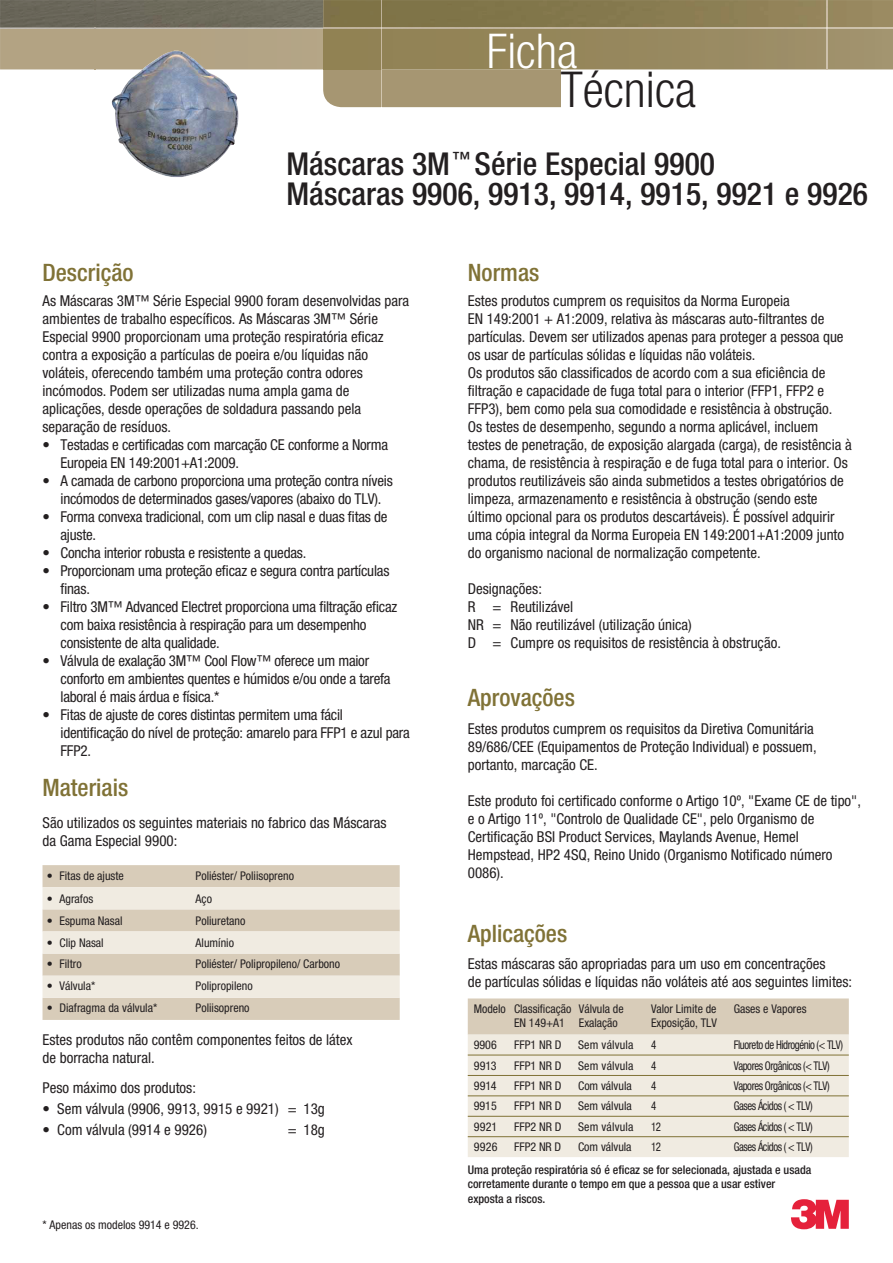
<style>
.page{position:relative;width:893px;height:1263px;background:#fff}
.page>*{position:absolute;margin:0;border:0;box-sizing:border-box;transform-origin:0 0}
.t1{font:300 condensed 49.5px "Helvetica Neue LT Std";color:#231f20}
.t2{font:300 condensed 48px "Helvetica Neue LT Std";color:#fff}
.t3{font:500 condensed 31.5px "Helvetica Neue LT Std";color:#231f20}
.t4{font:500 condensed 24px "Helvetica Neue LT Std";color:#807236}
.t5{font:500 condensed 18.45px "Helvetica Neue LT Std";color:#231f20}
.t6{font:condensed 15px/18px "Helvetica Neue LT Std";color:#231f20}
.t7{font:condensed 12px/14.2px "Helvetica Neue LT Std";color:#231f20}
.t8{font:500 condensed 12px/14.4px "Helvetica Neue LT Std";color:#231f20}
.t9{font:condensed 12px "Helvetica Neue LT Std";letter-spacing:-.04em;color:#231f20;scale:.9 1}
.t10{font:condensed 12px/20.4px "Helvetica Neue LT Std";color:#231f20;scale:.9 1}
</style>
<div class="page">
<div style="left:43px;top:865px;width:357px;height:155px;background:#d8ccb9"></div>
<svg style="left:43px;top:887px;width:357px;height:111px;background:#e6dfd1"></svg>
<div style="left:468px;top:998px;width:381px;height:37px;background:#d8ccb9"></div>
<div style="left:468px;top:1035px;width:381px;height:122px;background:#f0ebe1"></div>
<hr style="left:468px;top:1055px;width:381px;height:1px;background:#807236">
<hr style="left:468px;top:1075px;width:381px;height:1px;background:#807236">
<hr style="left:468px;top:1095px;width:381px;height:1px;background:#807236">
<hr style="left:468px;top:1116px;width:381px;height:1px;background:#807236">
<hr style="left:468px;top:1136px;width:258px;height:1px;background:#807236">
<hr style="left:726px;top:1136px;width:123px;height:1px;background:#807236">
<svg style="left:791px;top:1199px;width:58px;height:30px"></svg>
<svg style="left:323px;top:0;width:238px;height:107px;background:#a1916d"></svg>
<div style="left:323px;top:29px;width:58px;height:40px;background:#918253"></div>
<hr style="left:381px;top:69px;width:1px;height:38px;background:#d1c5af">
<img style="left:323px;top:28px;width:58px;height:1px">
<svg style="left:0;top:0;width:323px;height:70px;background:#948b74"></svg>
<svg style="left:381px;top:0;width:512px;height:69px;background:#94865c"></svg>
<img style="left:111px;top:51px;width:128px;height:126px">
<h2 class="t2" style="left:487px;top:24px;width:92px">Ficha</h2>
<h1 class="t1" style="left:561px;top:61px;width:137px">Técnica</h1>
<h3 class="t4" style="left:43px;top:258px;width:93px">Descrição</h3>
<h3 class="t3" style="left:286px;top:145px;width:430px">Máscaras 3M Série Especial 9900</h3>
<p class="t5" style="left:452px;top:147px;width:20px">™</p>
<h3 class="t3" style="left:286px;top:175px;width:583px">Máscaras 9906, 9913, 9914, 9915, 9921 e 9926</h3>
<h3 class="t4" style="left:468px;top:258px;width:73px">Normas</h3>
<p class="t6" style="left:43px;top:292px;width:368px">As Máscaras 3M™ Série Especial 9900 foram desenvolvidas para ambientes de trabalho específicos. As Máscaras 3M™ Série Especial 9900 proporcionam uma proteção respiratória eficaz contra a exposição a partículas de poeira e/ou líquidas não voláteis, oferecendo também uma proteção contra odores incómodos. Podem ser utilizadas numa ampla gama de aplicações, desde operações de soldadura passando pela separação de resíduos.</p>
<p class="t6" style="left:61px;top:436px;width:329px;text-indent:-18px">• Testadas e certificadas com marcação CE conforme a Norma<br>Europeia EN 149:2001+A1:2009.</p>
<p class="t6" style="left:43px;top:472px;width:352px;text-align:center">• A camada de carbono proporciona uma proteção contra níveis incómodos de determinados gases/vapores (abaixo do TLV).</p>
<p class="t6" style="left:61px;top:508px;width:328px;text-indent:-18px">• Forma convexa tradicional, com um clip nasal e duas fitas de ajuste.</p>
<p class="t6" style="left:43px;top:544px;width:265px">• Concha interior robusta e resistente a quedas.</p>
<p class="t6" style="left:61px;top:562px;width:330px;text-indent:-18px">• Proporcionam uma proteção eficaz e segura contra partículas finas.</p>
<p class="t6" style="left:61px;top:598px;width:338px;text-indent:-18px">• Filtro 3M™ Advanced Electret proporciona uma filtração eficaz com baixa resistência à respiração para um desempenho consistente de alta qualidade.</p>
<p class="t6" style="left:61px;top:652px;width:331px;text-indent:-18px">• Válvula de exalação 3M™ Cool Flow™ oferece um maior conforto em ambientes quentes e húmidos e/ou onde a tarefa laboral é mais árdua e física.*</p>
<p class="t6" style="left:61px;top:706px;width:351px;text-indent:-18px">• Fitas de ajuste de cores distintas permitem uma fácil identificação do nível de proteção: amarelo para FFP1 e azul para<br>FFP2.</p>
<h3 class="t4" style="left:43px;top:773px;width:87px">Materiais</h3>
<p class="t6" style="left:43px;top:813px;width:346px">São utilizados os seguintes materiais no fabrico das Máscaras da Gama Especial 9900:</p>
<p class="t7" style="left:47px;top:869px;width:79px">• Fitas de ajuste</p>
<p class="t7" style="left:196px;top:869px;width:100px">Poliéster/ Poliisopreno</p>
<p class="t7" style="left:47px;top:891px;width:48px">• Agrafos</p>
<p class="t7" style="left:196px;top:891px;width:18px">Aço</p>
<p class="t7" style="left:47px;top:913px;width:77px">• Espuma Nasal</p>
<p class="t7" style="left:196px;top:913px;width:51px">Poliuretano</p>
<p class="t7" style="left:47px;top:935px;width:58px">• Clip Nasal</p>
<p class="t7" style="left:196px;top:935px;width:40px">Alumínio</p>
<p class="t7" style="left:47px;top:956px;width:36px">• Filtro</p>
<p class="t7" style="left:196px;top:956px;width:146px">Poliéster/ Polipropileno/ Carbono</p>
<p class="t7" style="left:47px;top:978px;width:50px">• Válvula*</p>
<p class="t7" style="left:47px;top:1001px;width:112px">• Diafragma da válvula*</p>
<p class="t7" style="left:196px;top:1001px;width:55px">Poliisopreno</p>
<p class="t6" style="left:43px;top:1031px;width:312px">Estes produtos não contêm componentes feitos de látex de borracha natural.</p>
<p class="t6" style="left:43px;top:1078px;width:155px">Peso máximo dos produtos:</p>
<p class="t6" style="left:43px;top:1099px;width:284px">• Sem válvula (9906, 9913, 9915 e 9921) = 13g</p>
<p class="t6" style="left:43px;top:1121px;width:166px">• Com válvula (9914 e 9926)</p>
<p class="t6" style="left:288px;top:1121px;width:39px">= 18g</p>
<p class="t7" style="left:196px;top:978px;width:59px">Polipropileno</p>
<p class="t7" style="left:43px;top:1217px;width:158px">* Apenas os modelos 9914 e 9926.</p>
<p class="t6" style="left:468px;top:292px;width:385px">Estes produtos cumprem os requisitos da Norma Europeia<br>EN 149:2001 + A1:2009, relativa às máscaras auto-filtrantes de partículas. Devem ser utilizados apenas para proteger a pessoa que os usar de partículas sólidas e líquidas não voláteis.<br>Os produtos são classificados de acordo com a sua eficiência de filtração e capacidade de fuga total para o interior (FFP1, FFP2 e FFP3), bem como pela sua comodidade e resistência à obstrução.<br>Os testes de desempenho, segundo a norma aplicável, incluem testes de penetração, de exposição alargada (carga), de resistência à chama, de resistência à respiração e de fuga total para o interior. Os produtos reutilizáveis são ainda submetidos a testes obrigatórios de limpeza, armazenamento e resistência à obstrução (sendo este último opcional para os produtos descartáveis). É possível adquirir uma cópia integral da Norma Europeia EN 149:2001+A1:2009 junto do organismo nacional de normalização competente.</p>
<p class="t6" style="left:468px;top:580px;width:315px">Designações:<br>R = Reutilizável<br>NR = Não reutilizável (utilização única)<br>D = Cumpre os requisitos de resistência à obstrução.</p>
<h3 class="t4" style="left:468px;top:683px;width:109px">Aprovações</h3>
<p class="t6" style="left:468px;top:720px;width:350px">Estes produtos cumprem os requisitos da Diretiva Comunitária<br>89/686/CEE (Equipamentos de Proteção Individual) e possuem, portanto, marcação CE.</p>
<p class="t6" style="left:468px;top:792px;width:395px">Este produto foi certificado conforme o Artigo 10º, "Exame CE de tipo", e o Artigo 11º, "Controlo de Qualidade CE", pelo Organismo de Certificação BSI Product Services, Maylands Avenue, Hemel Hempstead, HP2 4SQ, Reino Unido (Organismo Notificado número 0086).</p>
<h3 class="t4" style="left:468px;top:919px;width:101px">Aplicações</h3>
<p class="t6" style="left:468px;top:955px;width:386px">Estas máscaras são apropriadas para um uso em concentrações<br>de partículas sólidas e líquidas não voláteis até aos seguintes limites:</p>
<p class="t7" style="left:514px;top:1001px;width:59px;text-indent:-40px">Modelo Classificação<br>EN 149+A1</p>
<p class="t7" style="left:579px;top:1001px;width:46px">Válvula de<br>Exalação</p>
<p class="t7" style="left:651px;top:1001px;width:67px">Valor Limite de<br>Exposição, TLV</p>
<p class="t7" style="left:734px;top:1001px;width:74px">Gases e Vapores</p>
<p class="t7" style="left:474px;top:1038px;width:25px">9906</p>
<p class="t7" style="left:514px;top:1038px;width:49px">FFP1 NR D</p>
<p class="t7" style="left:578px;top:1038px;width:57px">Sem válvula</p>
<p class="t9" style="left:734px;top:1038px;width:123px">Fluoreto de Hidrogénio (&lt; TLV)</p>
<p class="t7" style="left:474px;top:1058px;width:24px">9913</p>
<p class="t7" style="left:514px;top:1058px;width:49px">FFP1 NR D</p>
<p class="t7" style="left:578px;top:1058px;width:57px">Sem válvula</p>
<p class="t9" style="left:734px;top:1058px;width:108px">Vapores Orgânicos (&lt; TLV)</p>
<p class="t7" style="left:474px;top:1078px;width:24px">9914</p>
<p class="t7" style="left:514px;top:1078px;width:49px">FFP1 NR D</p>
<p class="t7" style="left:578px;top:1078px;width:55px">Com válvula</p>
<p class="t9" style="left:734px;top:1079px;width:108px">Vapores Orgânicos (&lt; TLV)</p>
<p class="t7" style="left:474px;top:1099px;width:25px">9915</p>
<p class="t7" style="left:514px;top:1099px;width:49px">FFP1 NR D</p>
<p class="t7" style="left:578px;top:1099px;width:55px">Sem válvula</p>
<p class="t9" style="left:734px;top:1099px;width:89px">Gases Ácidos ( &lt; TLV)</p>
<p class="t7" style="left:474px;top:1119px;width:25px">9921</p>
<p class="t7" style="left:514px;top:1119px;width:49px">FFP2 NR D</p>
<p class="t7" style="left:578px;top:1119px;width:57px">Sem válvula</p>
<p class="t9" style="left:734px;top:1119px;width:89px">Gases Ácidos ( &lt; TLV)</p>
<p class="t7" style="left:474px;top:1140px;width:25px">9926</p>
<p class="t7" style="left:514px;top:1140px;width:49px">FFP2 NR D</p>
<p class="t7" style="left:578px;top:1140px;width:55px">Com válvula</p>
<p class="t9" style="left:734px;top:1140px;width:89px">Gases Ácidos ( &lt; TLV)</p>
<p class="t10" style="left:651px;top:1034px;width:13px">4<br>4<br>4<br>4<br>12<br>12</p>
<p class="t8" style="left:468px;top:1162px;width:345px">Uma proteção respiratória só é eficaz se for selecionada, ajustada e usada corretamente durante o tempo em que a pessoa que a usar estiver exposta a riscos.</p>
</div>
